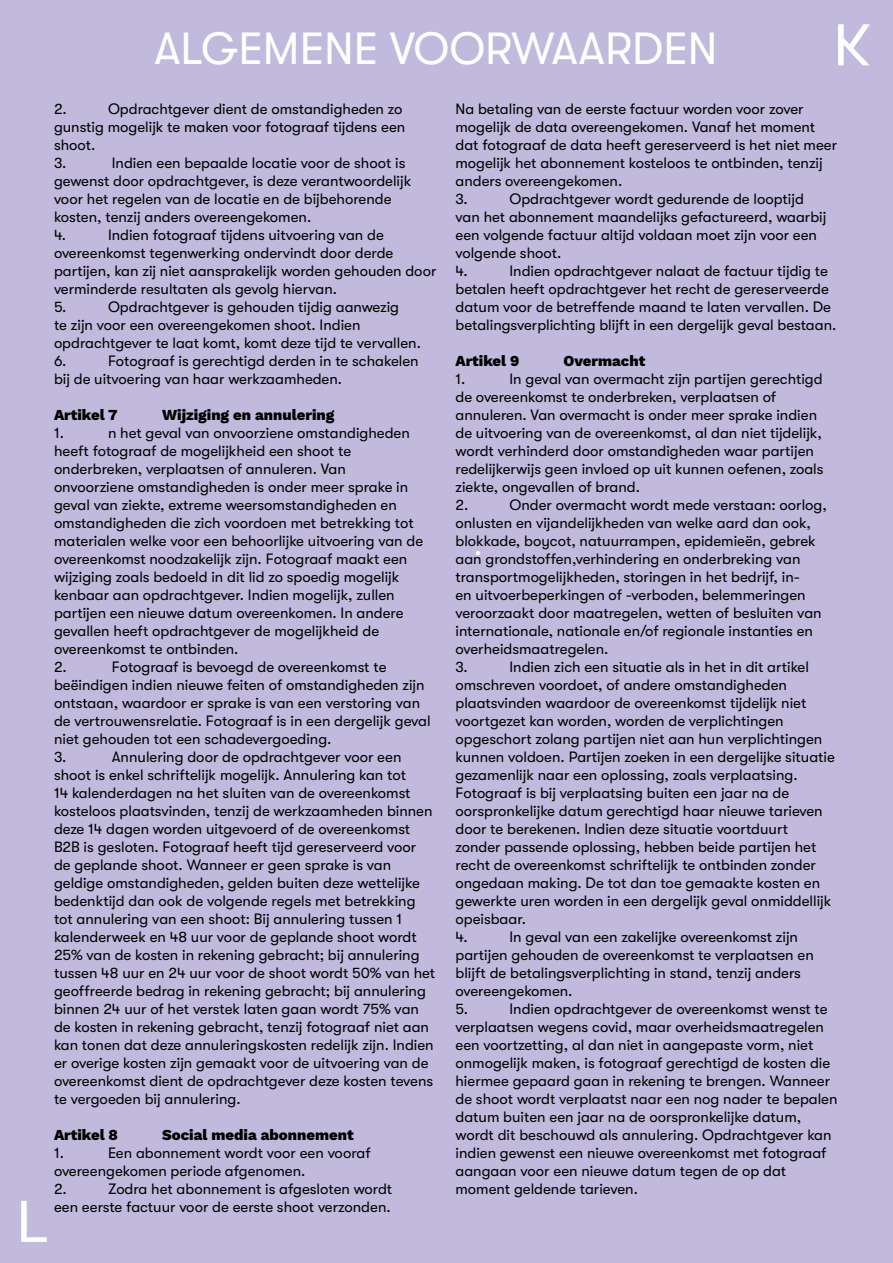
<style>
.page{position:relative;width:893px;height:1263px;background:#c1badd}
.page>*{position:absolute;margin:0;border:0;box-sizing:border-box;transform-origin:0 0}
.t1{font:45px "GT Walsheim";color:#fff}
.t2{font:15px/18px "GT Walsheim";color:#000}
.t3{font:15px "Work Sans";color:#000}
</style>
<div class="page">
<h1 class="t1" style="left:154px;top:24px;width:565px">ALGEMENE VOORWAARDEN</h1>
<p class="t2" style="left:54px;top:99px;width:353px;text-indent:54px">Opdrachtgever dient de omstandigheden zo gunstig mogelijk te maken voor fotograaf tijdens een shoot.<br>3.</p>
<p class="t2" style="left:54px;top:99px;width:14px">2.</p>
<p class="t2" style="left:54px;top:153px;width:359px;text-indent:58px">Indien een bepaalde locatie voor de shoot is gewenst door opdrachtgever, is deze verantwoordelijk voor het regelen van de locatie en de bijbehorende kosten, tenzij anders overeengekomen.<br>4.</p>
<p class="t2" style="left:54px;top:225px;width:384px;text-indent:54px">Indien fotograaf tijdens uitvoering van de overeenkomst tegenwerking ondervindt door derde partijen, kan zij niet aansprakelijk worden gehouden door verminderde resultaten als gevolg hiervan.<br>5.</p>
<p class="t2" style="left:54px;top:297px;width:368px;text-indent:54px">Opdrachtgever is gehouden tijdig aanwezig<br>te zijn voor een overeengekomen shoot. Indien opdrachtgever te laat komt, komt deze tijd te vervallen.<br>6.</p>
<p class="t2" style="left:54px;top:351px;width:366px;text-indent:54px">Fotograaf is gerechtigd derden in te schakelen bij de uitvoering van haar werkzaamheden.</p>
<p class="t3" style="left:54px;top:403px;width:65px">Artikel 7</p>
<p class="t3" style="left:162px;top:403px;width:174px">Wijziging en annulering</p>
<p class="t2" style="left:54px;top:423px;width:11px">1.</p>
<p class="t2" style="left:54px;top:423px;width:371px;text-indent:54px">n het geval van onvoorziene omstandigheden heeft fotograaf de mogelijkheid een shoot te onderbreken, verplaatsen of annuleren. Van onvoorziene omstandigheden is onder meer sprake in geval van ziekte, extreme weersomstandigheden en omstandigheden die zich voordoen met betrekking tot materialen welke voor een behoorlijke uitvoering van de overeenkomst noodzakelijk zijn. Fotograaf maakt een wijziging zoals bedoeld in dit lid zo spoedig mogelijk kenbaar aan opdrachtgever. Indien mogelijk, zullen partijen een nieuwe datum overeenkomen. In andere gevallen heeft opdrachtgever de mogelijkheid de overeenkomst te ontbinden.<br>2.</p>
<p class="t2" style="left:54px;top:657px;width:378px;text-indent:58px">Fotograaf is bevoegd de overeenkomst te beëindigen indien nieuwe feiten of omstandigheden zijn ontstaan, waardoor er sprake is van een verstoring van de vertrouwensrelatie. Fotograaf is in een dergelijk geval niet gehouden tot een schadevergoeding.<br>3.</p>
<p class="t2" style="left:54px;top:747px;width:383px;text-indent:58px">Annulering door de opdrachtgever voor een shoot is enkel schriftelijk mogelijk. Annulering kan tot<br>14 kalenderdagen na het sluiten van de overeenkomst kosteloos plaatsvinden, tenzij de werkzaamheden binnen deze 14 dagen worden uitgevoerd of de overeenkomst B2B is gesloten. Fotograaf heeft tijd gereserveerd voor de geplande shoot. Wanneer er geen sprake is van geldige omstandigheden, gelden buiten deze wettelijke bedenktijd dan ook de volgende regels met betrekking tot annulering van een shoot: Bij annulering tussen 1 kalenderweek en 48 uur voor de geplande shoot wordt 25% van de kosten in rekening gebracht; bij annulering tussen 48 uur en 24 uur voor de shoot wordt 50% van het geoffreerde bedrag in rekening gebracht; bij annulering binnen 24 uur of het verstek laten gaan wordt 75% van de kosten in rekening gebracht, tenzij fotograaf niet aan kan tonen dat deze annuleringskosten redelijk zijn. Indien er overige kosten zijn gemaakt voor de uitvoering van de overeenkomst dient de opdrachtgever deze kosten tevens te vergoeden bij annulering.</p>
<p class="t3" style="left:54px;top:1123px;width:66px">Artikel 8</p>
<p class="t3" style="left:162px;top:1123px;width:193px">Social media abonnement</p>
<p class="t2" style="left:54px;top:1143px;width:11px">1.</p>
<p class="t2" style="left:54px;top:1143px;width:318px;text-indent:54px">Een abonnement wordt voor een vooraf overeengekomen periode afgenomen.<br>2.</p>
<p class="t2" style="left:54px;top:1179px;width:340px;text-align:right">Zodra het abonnement is afgesloten wordt<br>een eerste factuur voor de eerste shoot verzonden.</p>
<p class="t2" style="left:455px;top:99px;width:383px">Na betaling van de eerste factuur worden voor zover mogelijk de data overeengekomen. Vanaf het moment dat fotograaf de data heeft gereserveerd is het niet meer mogelijk het abonnement kosteloos te ontbinden, tenzij anders overeengekomen.<br>3.</p>
<p class="t2" style="left:455px;top:189px;width:372px;text-indent:54px">Opdrachtgever wordt gedurende de looptijd van het abonnement maandelijks gefactureerd, waarbij een volgende factuur altijd voldaan moet zijn voor een volgende shoot.<br>4.</p>
<p class="t2" style="left:455px;top:261px;width:382px;text-indent:54px">Indien opdrachtgever nalaat de factuur tijdig te betalen heeft opdrachtgever het recht de gereserveerde datum voor de betreffende maand te laten vervallen. De betalingsverplichting blijft in een dergelijk geval bestaan.</p>
<p class="t3" style="left:455px;top:349px;width:65px">Artikel 9</p>
<p class="t3" style="left:563px;top:349px;width:83px">Overmacht</p>
<p class="t2" style="left:455px;top:369px;width:11px">1.</p>
<p class="t2" style="left:455px;top:369px;width:370px;text-indent:54px">In geval van overmacht zijn partijen gerechtigd de overeenkomst te onderbreken, verplaatsen of annuleren. Van overmacht is onder meer sprake indien de uitvoering van de overeenkomst, al dan niet tijdelijk, wordt verhinderd door omstandigheden waar partijen redelijkerwijs geen invloed op uit kunnen oefenen, zoals ziekte, ongevallen of brand.<br>2.</p>
<p class="t2" style="left:455px;top:495px;width:373px;text-indent:54px">Onder overmacht wordt mede verstaan: oorlog, onlusten en vijandelijkheden van welke aard dan ook, blokkade, boycot, natuurrampen, epidemieën, gebrek aan grondstoffen,verhindering en onderbreking van transportmogelijkheden, storingen in het bedrijf, in-<br>en uitvoerbeperkingen of -verboden, belemmeringen veroorzaakt door maatregelen, wetten of besluiten van internationale, nationale en/of regionale instanties en overheidsmaatregelen.<br>3.</p>
<p class="t2" style="left:455px;top:657px;width:381px;text-indent:54px">Indien zich een situatie als in het in dit artikel omschreven voordoet, of andere omstandigheden plaatsvinden waardoor de overeenkomst tijdelijk niet voortgezet kan worden, worden de verplichtingen opgeschort zolang partijen niet aan hun verplichtingen kunnen voldoen. Partijen zoeken in een dergelijke situatie gezamenlijk naar een oplossing, zoals verplaatsing.<br>Fotograaf is bij verplaatsing buiten een jaar na de oorspronkelijke datum gerechtigd haar nieuwe tarieven door te berekenen. Indien deze situatie voortduurt zonder passende oplossing, hebben beide partijen het recht de overeenkomst schriftelijk te ontbinden zonder ongedaan making. De tot dan toe gemaakte kosten en gewerkte uren worden in een dergelijk geval onmiddellijk opeisbaar.<br>4.</p>
<p class="t2" style="left:455px;top:927px;width:360px;text-indent:54px">In geval van een zakelijke overeenkomst zijn partijen gehouden de overeenkomst te verplaatsen en blijft de betalingsverplichting in stand, tenzij anders overeengekomen.<br>5.</p>
<p class="t2" style="left:455px;top:999px;width:384px;text-indent:54px">Indien opdrachtgever de overeenkomst wenst te verplaatsen wegens covid, maar overheidsmaatregelen een voortzetting, al dan niet in aangepaste vorm, niet onmogelijk maken, is fotograaf gerechtigd de kosten die hiermee gepaard gaan in rekening te brengen. Wanneer de shoot wordt verplaatst naar een nog nader te bepalen datum buiten een jaar na de oorspronkelijke datum, wordt dit beschouwd als annulering. Opdrachtgever kan indien gewenst een nieuwe overeenkomst met fotograaf aangaan voor een nieuwe datum tegen de op dat moment geldende tarieven.</p>
</div>
